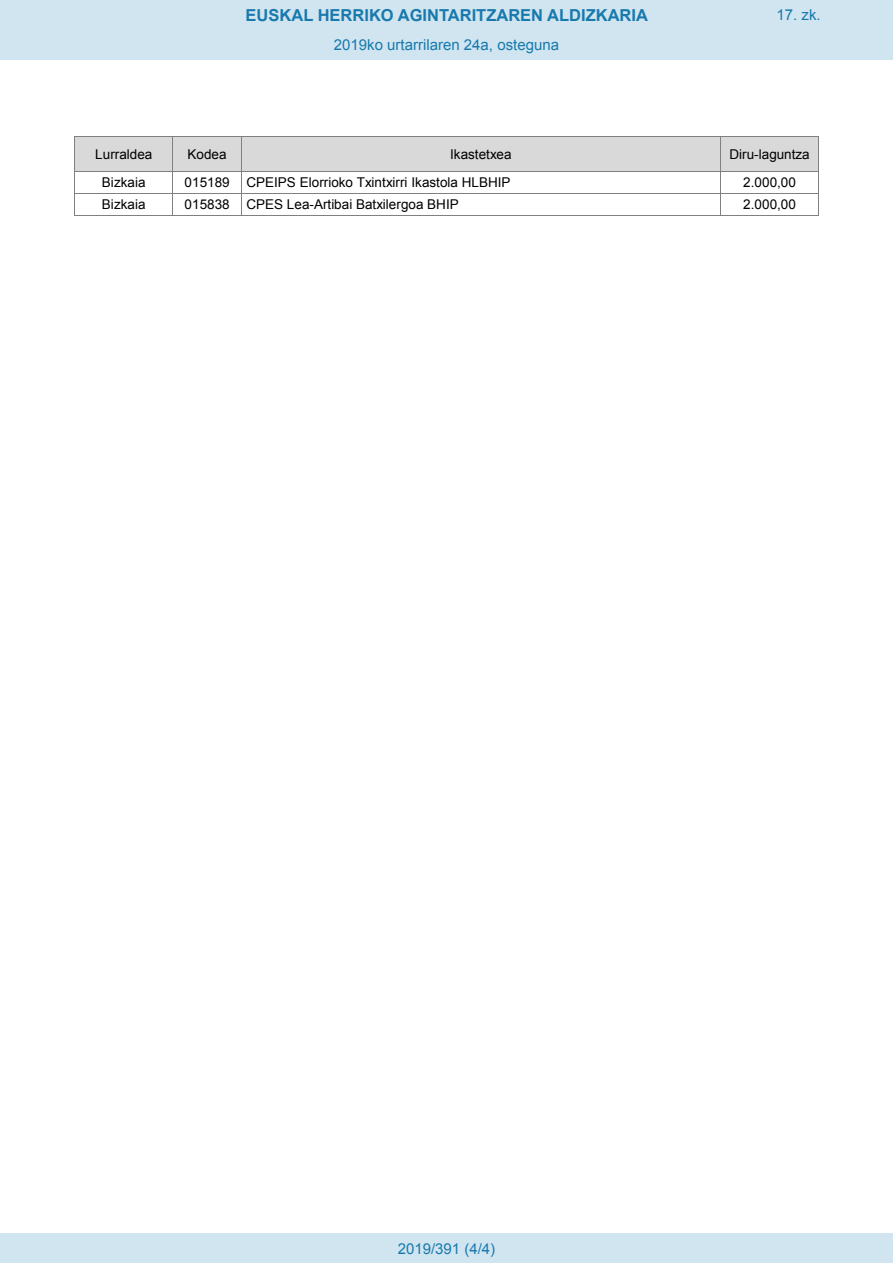
<style>
.page{position:relative;width:893px;height:1263px;background:#fff}
.page>*{position:absolute;margin:0;border:0;box-sizing:border-box;transform-origin:0 0}
.t1{font:700 16.5px "Arial";color:#1879ad}
.Paginacion_Centro{font:15px "Arial";color:#1879ad}
.t2{font:13.5px "Arial";letter-spacing:.005em;color:#000}
</style>
<div class="page">
<div style="left:75px;top:137px;width:97px;height:34px;background:#d9d9d9"></div>
<div style="left:173px;top:137px;width:68px;height:34px;background:#d9d9d9"></div>
<div style="left:242px;top:137px;width:478px;height:34px;background:#d9d9d9"></div>
<div style="left:721px;top:137px;width:97px;height:34px;background:#d9d9d9"></div>
<hr style="left:75px;top:136px;width:98px;height:1px;background:#808080">
<hr style="left:173px;top:136px;width:68px;height:1px;background:#808080">
<hr style="left:242px;top:136px;width:478px;height:1px;background:#808080">
<hr style="left:721px;top:136px;width:97px;height:1px;background:#808080">
<hr style="left:75px;top:137px;width:1px;height:34px;background:#808080">
<hr style="left:173px;top:137px;width:1px;height:34px;background:#808080">
<hr style="left:241px;top:137px;width:1px;height:34px;background:#808080">
<hr style="left:720px;top:137px;width:1px;height:34px;background:#808080">
<hr style="left:818px;top:137px;width:1px;height:34px;background:#808080">
<hr style="left:75px;top:171px;width:98px;height:1px;background:#808080">
<hr style="left:173px;top:171px;width:68px;height:1px;background:#808080">
<hr style="left:242px;top:171px;width:478px;height:1px;background:#808080">
<hr style="left:721px;top:171px;width:97px;height:1px;background:#808080">
<hr style="left:75px;top:193px;width:98px;height:1px;background:#808080">
<hr style="left:173px;top:193px;width:68px;height:1px;background:#808080">
<hr style="left:242px;top:193px;width:478px;height:1px;background:#808080">
<hr style="left:721px;top:193px;width:97px;height:1px;background:#808080">
<hr style="left:75px;top:215px;width:98px;height:1px;background:#808080">
<hr style="left:173px;top:215px;width:68px;height:1px;background:#808080">
<svg style="left:241px;top:171px;width:1px;height:45px"></svg>
<hr style="left:242px;top:215px;width:478px;height:1px;background:#808080">
<svg style="left:720px;top:171px;width:1px;height:45px"></svg>
<hr style="left:721px;top:215px;width:97px;height:1px;background:#808080">
<svg style="left:818px;top:171px;width:1px;height:45px"></svg>
<div style="left:0;top:0;width:893px;height:60px;background:#d0e5f0"></div>
<div style="left:0;top:1233px;width:893px;height:30px;background:#d0e5f0"></div>
<p class="t1" style="left:246px;top:4px;width:404px">EUSKAL HERRIKO AGINTARITZAREN ALDIZKARIA</p>
<p class="Paginacion_Centro" style="left:776px;top:5px;width:46px">17. zk.</p>
<p class="Paginacion_Centro" style="left:334px;top:35px;width:227px">2019ko urtarrilaren 24a, osteguna</p>
<p class="t2" style="left:95px;top:145px;width:59px">Lurraldea</p>
<p class="t2" style="left:187px;top:145px;width:41px">Kodea</p>
<p class="t2" style="left:450px;top:145px;width:63px">Ikastetxea</p>
<p class="t2" style="left:729px;top:145px;width:82px">Diru-laguntza</p>
<p class="t2" style="left:102px;top:173px;width:45px">Bizkaia</p>
<p class="t2" style="left:185px;top:173px;width:328px">015189 CPEIPS Elorrioko Txintxirri Ikastola HLBHIP</p>
<p class="t2" style="left:743px;top:173px;width:54px">2.000,00</p>
<p class="t2" style="left:102px;top:195px;width:45px">Bizkaia</p>
<p class="t2" style="left:185px;top:195px;width:276px">015838 CPES Lea-Artibai Batxilergoa BHIP</p>
<p class="t2" style="left:743px;top:195px;width:54px">2.000,00</p>
<p class="Paginacion_Centro" style="left:398px;top:1238px;width:99px">2019/391 (4/4)</p>
</div>
